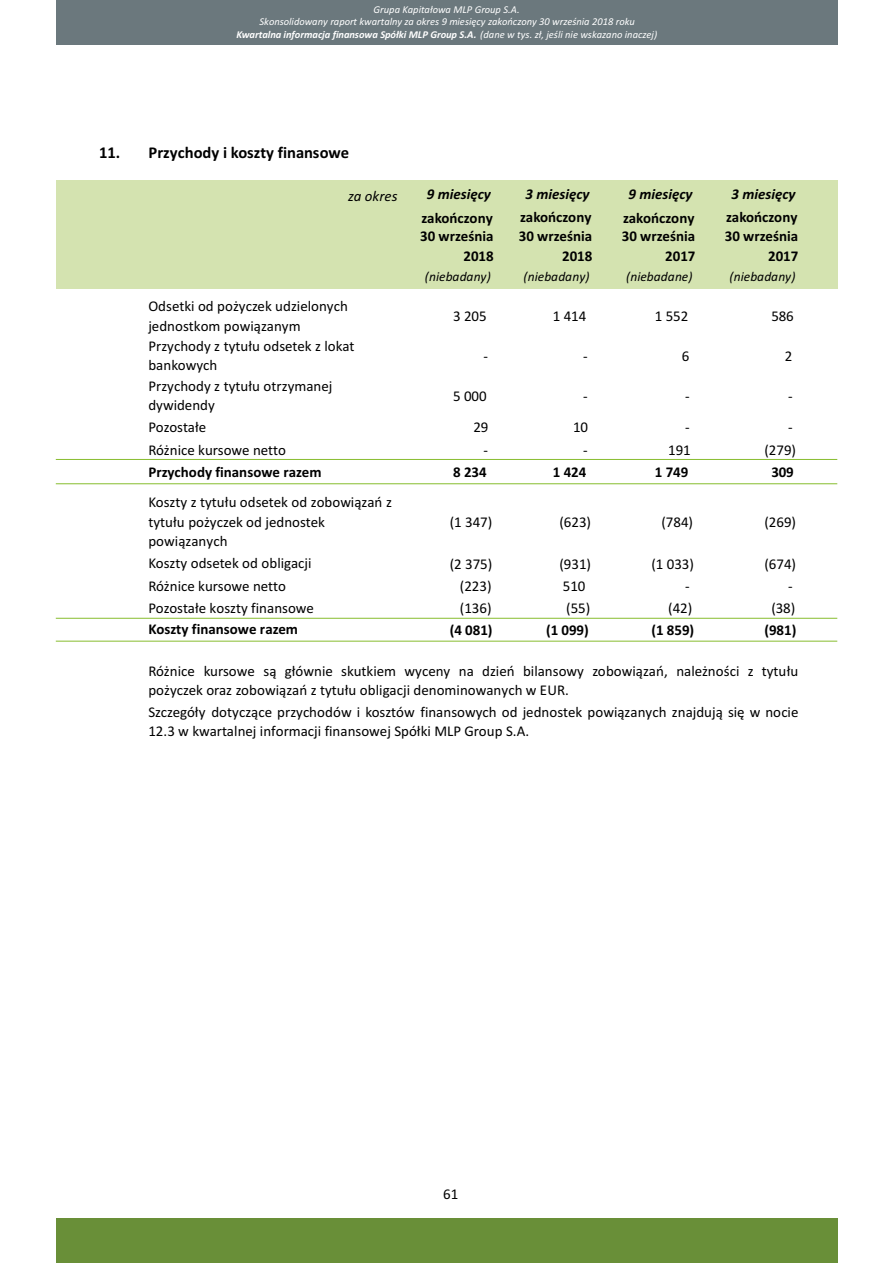
<style>
.page{position:relative;width:893px;height:1263px;background:#fff}
.page>*{position:absolute;margin:0;border:0;box-sizing:border-box;transform-origin:0 0}
.t1{font:700 16.5px "Calibri";color:#000}
.t2{font:15px/19.8px "Calibri";color:#000}
.t3{font:700 15px/19.6px "Calibri";color:#000;text-align:right}
.t4{font:italic 700 15px "Calibri";color:#000}
.t5{font:italic 15px "Calibri";color:#000}
.t6{font:italic 13.5px "Calibri";color:#000}
.t7{font:italic 10.5px/12.8px "Calibri";color:#fff;text-align:center}
.s1{font-weight:700}
</style>
<div class="page">
<div style="left:56px;top:180px;width:781px;height:108px;background:#d4e3b0"></div>
<div style="left:56px;top:0;width:782px;height:45px;background:#6b787d"></div>
<div style="left:56px;top:1218px;width:782px;height:45px;background:#698f38"></div>
<hr style="left:56px;top:459px;width:781px;height:1px;background:#87bd2e">
<hr style="left:56px;top:483px;width:781px;height:1px;background:#87bd2e">
<hr style="left:56px;top:618px;width:781px;height:1px;background:#87bd2e">
<hr style="left:56px;top:641px;width:781px;height:1px;background:#87bd2e">
<p class="t7" style="left:236px;top:4px;width:422px">Grupa Kapitałowa MLP Group S.A.<br>Skonsolidowany raport kwartalny za okres 9 miesięcy zakończony 30 września 2018 roku<br><span class="s1">Kwartalna informacja finansowa Spółki MLP Group S.A.</span> (dane w tys. zł, jeśli nie wskazano inaczej)</p>
<p class="t1" style="left:99px;top:146px;width:252px">11. Przychody i koszty finansowe</p>
<p class="t5" style="left:348px;top:189px;width:51px">za okres</p>
<p class="t4" style="left:427px;top:188px;width:66px">9 miesięcy</p>
<p class="t4" style="left:526px;top:188px;width:66px">3 miesięcy</p>
<p class="t4" style="left:629px;top:188px;width:66px">9 miesięcy</p>
<p class="t4" style="left:732px;top:188px;width:66px">3 miesięcy</p>
<p class="t3" style="left:422px;top:210px;width:73px">zakończony</p>
<p class="t3" style="left:520px;top:209px;width:73px">zakończony</p>
<p class="t3" style="left:623px;top:210px;width:73px">zakończony</p>
<p class="t3" style="left:726px;top:209px;width:73px">zakończony</p>
<p class="t3" style="left:420px;top:228px;width:75px">30 września<br>2018</p>
<p class="t3" style="left:519px;top:228px;width:75px">30 września<br>2018</p>
<p class="t3" style="left:622px;top:228px;width:75px">30 września<br>2017</p>
<p class="t3" style="left:725px;top:228px;width:75px">30 września<br>2017</p>
<p class="t6" style="left:425px;top:270px;width:67px">(niebadany)</p>
<p class="t6" style="left:524px;top:270px;width:67px">(niebadany)</p>
<p class="t6" style="left:626px;top:270px;width:68px">(niebadane)</p>
<p class="t6" style="left:730px;top:270px;width:67px">(niebadany)</p>
<p class="t2" style="left:453px;top:307px;width:35px">3 205</p>
<p class="t2" style="left:553px;top:307px;width:35px">1 414</p>
<p class="t2" style="left:655px;top:307px;width:35px">1 552</p>
<p class="t2" style="left:771px;top:307px;width:24px">586</p>
<p class="t2" style="left:484px;top:347px;width:6px">-</p>
<p class="t2" style="left:583px;top:347px;width:6px">-</p>
<p class="t2" style="left:682px;top:347px;width:9px">6</p>
<p class="t2" style="left:785px;top:347px;width:9px">2</p>
<p class="t2" style="left:453px;top:387px;width:35px">5 000</p>
<p class="t2" style="left:583px;top:387px;width:6px">-</p>
<p class="t2" style="left:685px;top:387px;width:6px">-</p>
<p class="t2" style="left:788px;top:387px;width:6px">-</p>
<p class="t2" style="left:148px;top:418px;width:59px">Pozostałe</p>
<p class="t2" style="left:473px;top:418px;width:17px">29</p>
<p class="t2" style="left:573px;top:418px;width:17px">10</p>
<p class="t2" style="left:685px;top:418px;width:6px">-</p>
<p class="t2" style="left:788px;top:418px;width:6px">-</p>
<p class="t2" style="left:148px;top:441px;width:139px">Różnice kursowe netto</p>
<p class="t2" style="left:484px;top:441px;width:6px">-</p>
<p class="t2" style="left:583px;top:441px;width:6px">-</p>
<p class="t2" style="left:668px;top:441px;width:24px">191</p>
<p class="t2" style="left:765px;top:441px;width:33px">(279)</p>
<p class="t3" style="left:148px;top:463px;width:175px">Przychody finansowe razem</p>
<p class="t3" style="left:453px;top:463px;width:35px">8 234</p>
<p class="t3" style="left:553px;top:463px;width:35px">1 424</p>
<p class="t3" style="left:655px;top:463px;width:35px">1 749</p>
<p class="t3" style="left:771px;top:463px;width:24px">309</p>
<p class="t2" style="left:450px;top:514px;width:44px">(1 347)</p>
<p class="t2" style="left:559px;top:514px;width:33px">(623)</p>
<p class="t2" style="left:662px;top:514px;width:33px">(784)</p>
<p class="t2" style="left:765px;top:514px;width:33px">(269)</p>
<p class="t2" style="left:450px;top:555px;width:44px">(2 375)</p>
<p class="t2" style="left:559px;top:555px;width:33px">(931)</p>
<p class="t2" style="left:651px;top:555px;width:44px">(1 033)</p>
<p class="t2" style="left:765px;top:555px;width:33px">(674)</p>
<p class="t2" style="left:148px;top:577px;width:139px">Różnice kursowe netto</p>
<p class="t2" style="left:460px;top:577px;width:33px">(223)</p>
<p class="t2" style="left:563px;top:577px;width:24px">510</p>
<p class="t2" style="left:685px;top:577px;width:6px">-</p>
<p class="t2" style="left:788px;top:577px;width:6px">-</p>
<p class="t2" style="left:148px;top:600px;width:167px">Pozostałe koszty finansowe</p>
<p class="t2" style="left:460px;top:600px;width:33px">(136)</p>
<p class="t2" style="left:566px;top:600px;width:26px">(55)</p>
<p class="t2" style="left:668px;top:600px;width:26px">(42)</p>
<p class="t2" style="left:771px;top:600px;width:26px">(38)</p>
<p class="t3" style="left:148px;top:621px;width:151px">Koszty finansowe razem</p>
<p class="t3" style="left:450px;top:622px;width:44px">(4 081)</p>
<p class="t3" style="left:546px;top:622px;width:44px">(1 099)</p>
<p class="t3" style="left:651px;top:622px;width:44px">(1 859)</p>
<p class="t3" style="left:765px;top:622px;width:33px">(981)</p>
<p class="t2" style="left:148px;top:297px;width:208px">Odsetki od pożyczek udzielonych jednostkom powiązanym<br>Przychody z tytułu odsetek z lokat bankowych<br>Przychody z tytułu otrzymanej dywidendy</p>
<p class="t2" style="left:148px;top:493px;width:245px">Koszty z tytułu odsetek od zobowiązań z tytułu pożyczek od jednostek powiązanych</p>
<p class="t2" style="left:148px;top:555px;width:165px">Koszty odsetek od obligacji</p>
<p class="t2" style="left:148px;top:662px;width:651px">Różnice kursowe są głównie skutkiem wyceny na dzień bilansowy zobowiązań, należności z tytułu pożyczek oraz zobowiązań z tytułu obligacji denominowanych w EUR.</p>
<p class="t2" style="left:148px;top:703px;width:652px">Szczegóły dotyczące przychodów i kosztów finansowych od jednostek powiązanych znajdują się w nocie<br>12.3 w kwartalnej informacji finansowej Spółki MLP Group S.A.</p>
<p class="t2" style="left:443px;top:1185px;width:17px">61</p>
</div>
